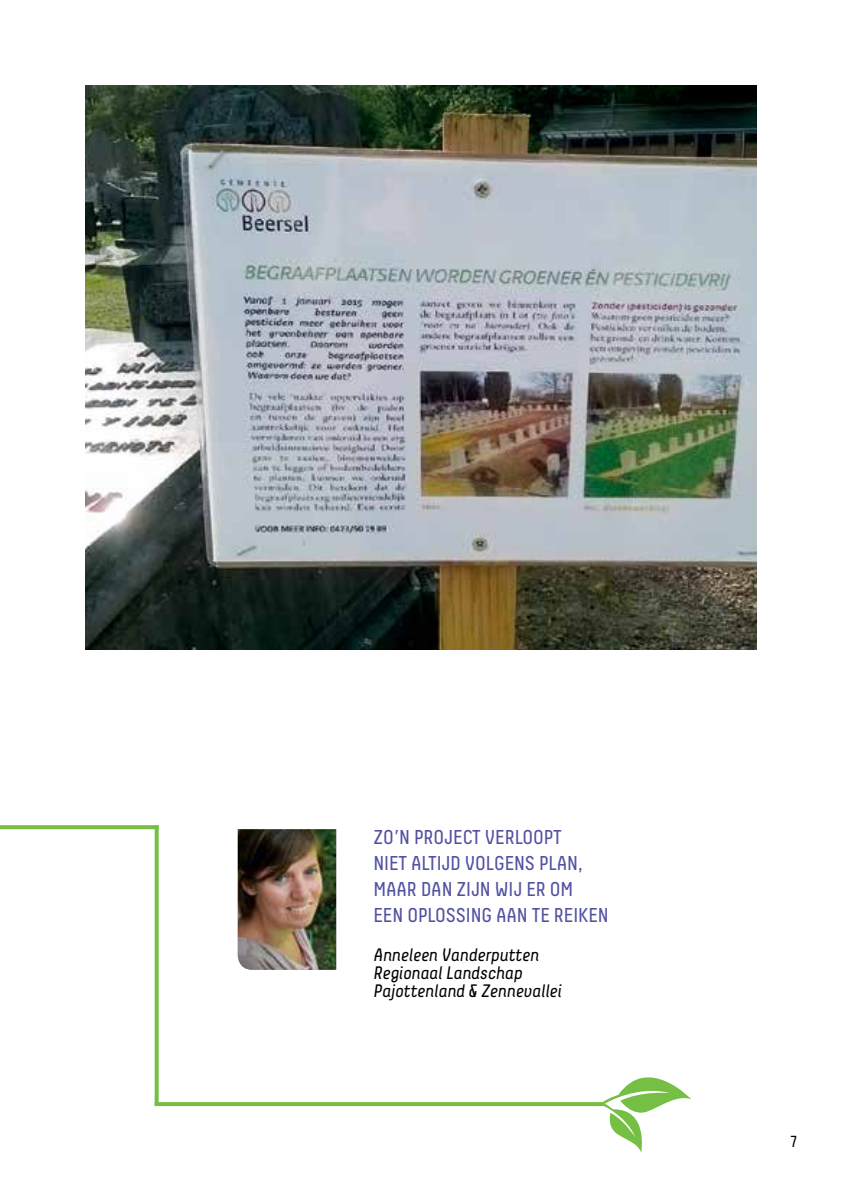
<style>
.page{position:relative;width:842px;height:1191px;background:#fff}
.page>*{position:absolute;margin:0;border:0;box-sizing:border-box;transform-origin:0 0}
.t1{font:20px/26px "Decima";letter-spacing:-.005em;color:#5251a2}
.t2{font:italic 18px/18px "Decima";letter-spacing:-.005em;color:#000}
.t3{font:16px "Decima";color:#000;scale:.95 1}
</style>
<div class="page">
<svg style="left:0;top:825px;width:155px;height:4px"></svg>
<svg style="left:155px;top:825px;width:4px;height:277px"></svg>
<hr style="left:155px;top:1102px;width:449px;height:4px;background:#75c044">
<img style="left:85px;top:85px;width:672px;height:564px">
<img style="left:238px;top:829px;width:98px;height:140px">
<svg style="left:601px;top:1077px;width:90px;height:75px"></svg>
<p class="t1" style="left:373px;top:824px;width:237px">ZO’N PROJECT VERLOOPT<br>NIET ALTIJD VOLGENS PLAN,<br>MAAR DAN ZIJN WIJ ER OM<br>EEN OPLOSSING AAN TE REIKEN</p>
<p class="t2" style="left:373px;top:946px;width:190px">Anneleen Vanderputten<br>Regionaal Landschap<br>Pajottenland &amp; Zennevallei</p>
<p class="t3" style="left:791px;top:1132px;width:8px">7</p>
</div>
